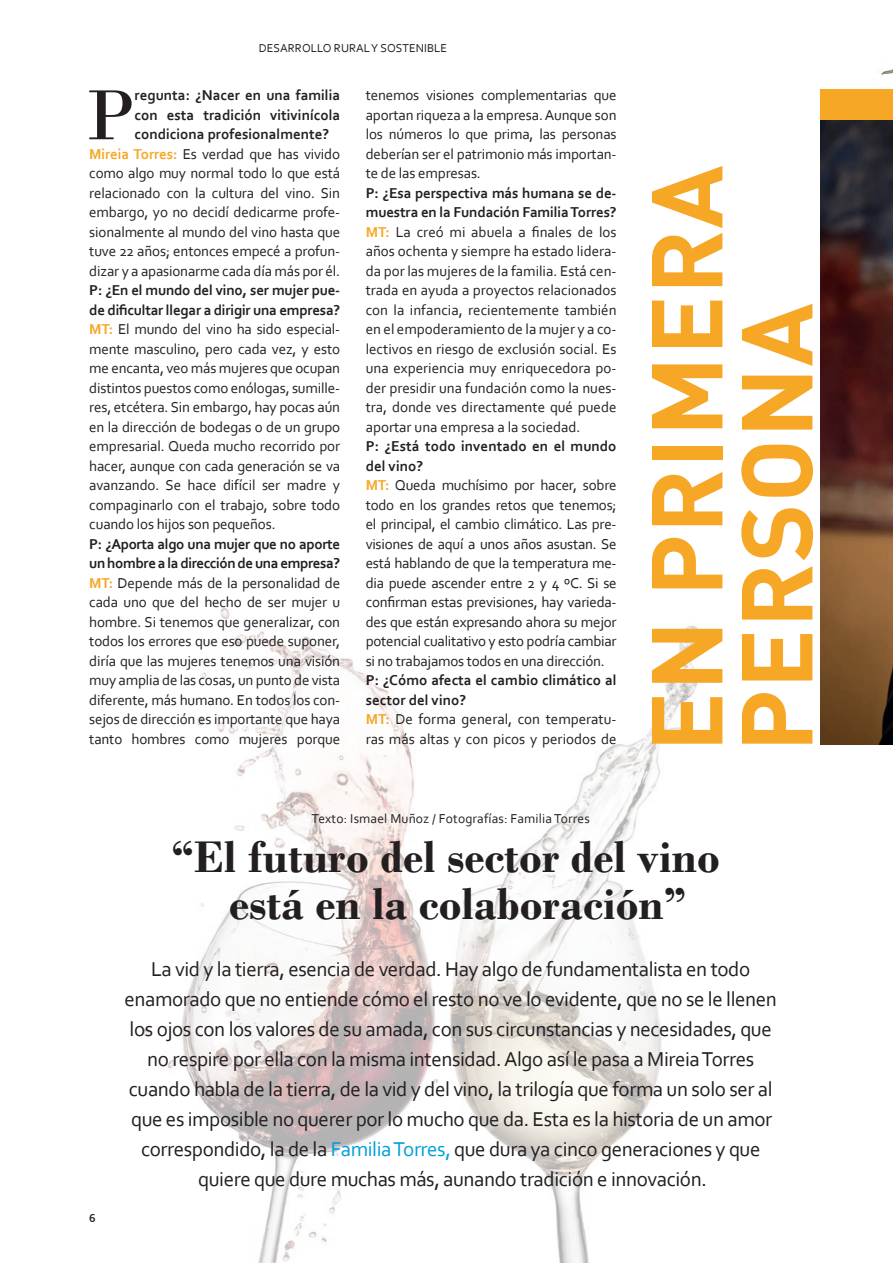
<style>
.page{position:relative;width:893px;height:1263px;background:#fff}
.page>*{position:absolute;margin:0;border:0;box-sizing:border-box;transform-origin:0 0}
.t1{font:700 99px "DIN Pro";letter-spacing:.01em;color:#f7a726}
.t2{font:74.55px "Bodoni";color:#231f20}
.t3{font:700 46.5px/46.5px "Bodoni";color:#231f20;text-align:center}
.t4{font:21px/30px "Corbel";letter-spacing:-.02em;color:#231f20;text-align:center}
.t5{font:15px/19.5px "Corbel";letter-spacing:-.01em;color:#231f20;text-align:justify}
.t6{font:700 15px/19.5px "Corbel";letter-spacing:-.01em;color:#231f20}
.t7{font:13.5px "Corbel";letter-spacing:.01em;color:#231f20}
.t8{font:12px "Corbel";color:#231f20}
.t9{font:700 12px "Corbel";color:#231f20}
.s1{font-weight:700;color:#f7a726}
.s2{color:#009fda}
</style>
<div class="page">
<img style="left:821px;top:213px;width:72px;height:531px">
<img style="left:143px;top:607px;width:559px;height:656px">
<img style="left:820px;top:69px;width:73px;height:144px">
<p class="t8" style="left:259px;top:40px;width:190px">DESARROLLO RURAL Y SOSTENIBLE</p>
<p class="t2" style="left:86px;top:71px;width:50px">P</p>
<p class="t6" style="left:135px;top:85px;width:207px;text-align:justify">regunta: ¿Nacer en una familia con esta tradición vitivinícola condiciona profesionalmente?</p>
<p class="t5" style="left:89px;top:144px;width:252px"><span class="s1">Mireia Torres:</span> Es verdad que has vivido como algo muy normal todo lo que está relacionado con la cultura del vino. Sin embargo, yo no decidí dedicarme profe&shy;sionalmente al mundo del vino hasta que tuve 22 años; entonces empecé a profun&shy;dizar y a apasionarme cada día más por él.</p>
<p class="t6" style="left:89px;top:280px;width:252px">P: ¿En el mundo del vino, ser mujer pue&shy;de dificultar llegar a dirigir una empresa?</p>
<p class="t5" style="left:89px;top:319px;width:252px"><span class="s1">MT:</span> El mundo del vino ha sido especial&shy;mente masculino, pero cada vez, y esto me encanta, veo más mujeres que ocupan distintos puestos como enólogas, sumille&shy;res, etcétera. Sin embargo, hay pocas aún en la dirección de bodegas o de un grupo empresarial. Queda mucho recorrido por hacer, aunque con cada generación se va avanzando. Se hace difícil ser madre y compaginarlo con el trabajo, sobre todo cuando los hijos son pequeños.</p>
<p class="t6" style="left:89px;top:534px;width:252px">P: ¿Aporta algo una mujer que no aporte un hombre a la dirección de una empresa?</p>
<p class="t5" style="left:89px;top:573px;width:252px"><span class="s1">MT:</span> Depende más de la personalidad de cada uno que del hecho de ser mujer u hombre. Si tenemos que generalizar, con todos los errores que eso puede suponer, diría que las mujeres tenemos una visión muy amplia de las cosas, un punto de vista diferente, más humano. En todos los con&shy;sejos de dirección es importante que haya tanto hombres como mujeres porque</p>
<p class="t5" style="left:366px;top:85px;width:252px">tenemos visiones complementarias que aportan riqueza a la empresa. Aunque son los números lo que prima, las personas deberían ser el patrimonio más importan&shy;te de las empresas.</p>
<p class="t6" style="left:366px;top:183px;width:252px">P: ¿Esa perspectiva más humana se de&shy;muestra en la Fundación Familia Torres?</p>
<p class="t5" style="left:366px;top:222px;width:252px"><span class="s1">MT:</span> La creó mi abuela a finales de los años ochenta y siempre ha estado lidera&shy;da por las mujeres de la familia. Está cen&shy;trada en ayuda a proyectos relacionados con la infancia, recientemente también en el empoderamiento de la mujer y a co&shy;lectivos en riesgo de exclusión social. Es una experiencia muy enriquecedora po&shy;der presidir una fundación como la nues&shy;tra, donde ves directamente qué puede aportar una empresa a la sociedad.</p>
<p class="t6" style="left:366px;top:436px;width:252px">P: ¿Está todo inventado en el mundo del vino?</p>
<p class="t5" style="left:366px;top:475px;width:252px"><span class="s1">MT:</span> Queda muchísimo por hacer, sobre todo en los grandes retos que tenemos; el principal, el cambio climático. Las pre&shy;visiones de aquí a unos años asustan. Se está hablando de que la temperatura me&shy;dia puede ascender entre 2 y 4 ºC. Si se confirman estas previsiones, hay varieda&shy;des que están expresando ahora su mejor potencial cualitativo y esto podría cambiar si no trabajamos todos en una dirección.</p>
<p class="t6" style="left:366px;top:670px;width:252px">P: ¿Cómo afecta el cambio climático al sector del vino?</p>
<p class="t5" style="left:366px;top:709px;width:252px"><span class="s1">MT:</span> De forma general, con temperatu&shy;ras más altas y con picos y periodos de</p>
<p class="t1" style="left:619px;top:752px;width:588px;rotate:-90deg">EN PRIMERA</p>
<p class="t1" style="left:709px;top:752px;width:450px;rotate:-90deg">PERSONA</p>
<p class="t7" style="left:312px;top:810px;width:280px">Texto: Ismael Muñoz / Fotografías: Familia Torres</p>
<p class="t3" style="left:171px;top:834px;width:550px">“El futuro del sector del vino está en la colaboración”</p>
<p class="t9" style="left:89px;top:1211px;width:8px">6</p>
<p class="t4" style="left:125px;top:953px;width:654px">La vid y la tierra, esencia de verdad. Hay algo de fundamentalista en todo enamorado que no entiende cómo el resto no ve lo evidente, que no se le llenen los ojos con los valores de su amada, con sus circunstancias y necesidades, que no respire por ella con la misma intensidad. Algo así le pasa a Mireia Torres cuando habla de la tierra, de la vid y del vino, la trilogía que forma un solo ser al que es imposible no querer por lo mucho que da. Esta es la historia de un amor correspondido, la de la <span class="s2">Familia Torres,</span> que dura ya cinco generaciones y que quiere que dure muchas más, aunando tradición e innovación.</p>
</div>
